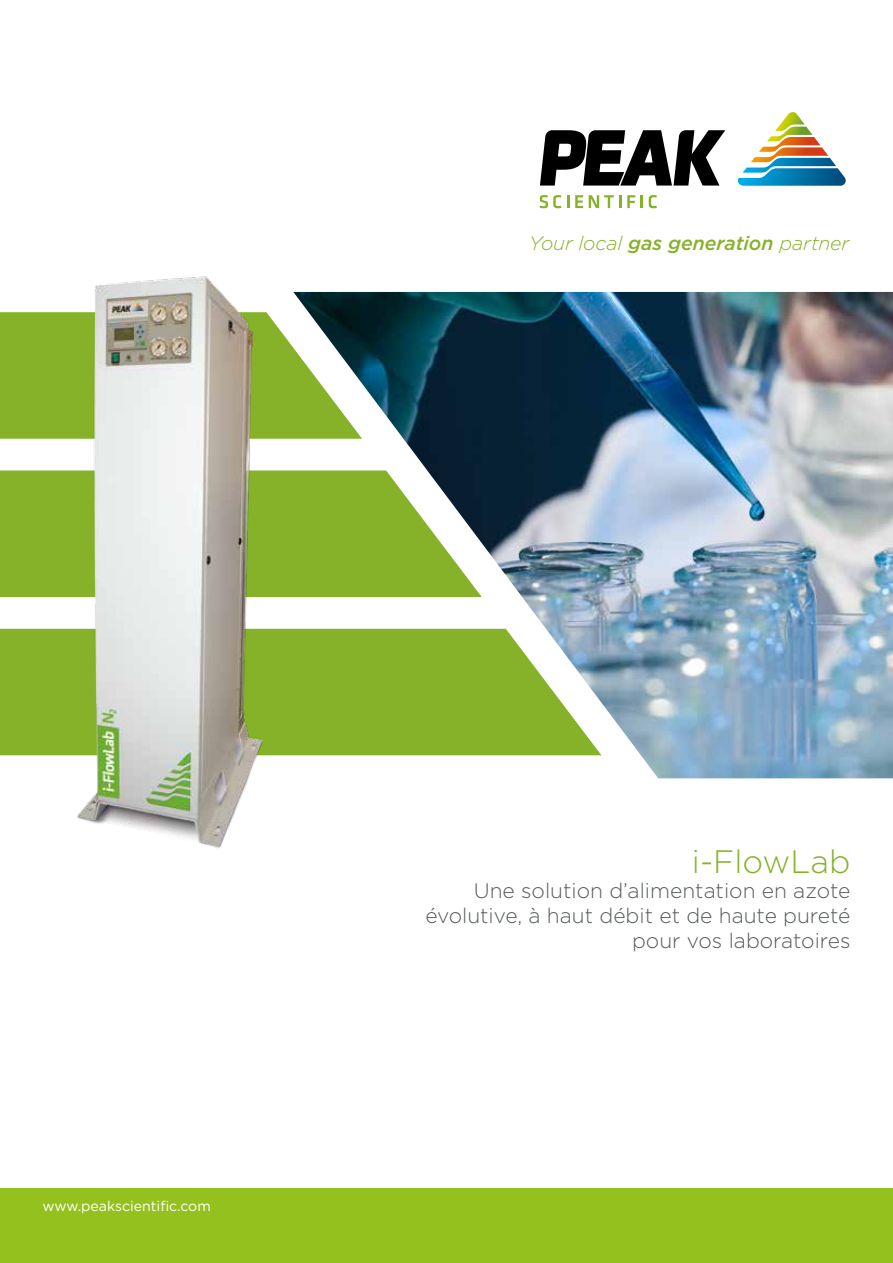
<style>
.page{position:relative;width:893px;height:1263px;background:#fff}
.page>*{position:absolute;margin:0;border:0;box-sizing:border-box;transform-origin:0 0}
.t1{font:300 32.4px "Gotham";color:#85b228}
.t2{font:300 21px/25.2px "Gotham";color:#565a5c;text-align:right}
.t3{font:italic 300 19.5px "Gotham";letter-spacing:-.005em;color:#85b228}
.t4{font:14.1px "Gotham";color:#fff}
.s1{font-weight:500}
</style>
<div class="page">
<div style="left:0;top:1188px;width:893px;height:75px;background:#95c11f"></div>
<svg style="left:0;top:312px;width:55px;height:285px;fill:#85b228"></svg>
<div style="left:0;top:629px;width:55px;height:126px;background:#85b228"></div>
<svg style="left:540px;top:130px;width:185px;height:56px"></svg>
<svg style="left:540px;top:195px;width:21px;height:13px"></svg>
<svg style="left:567px;top:195px;width:2px;height:13px"></svg>
<svg style="left:575px;top:195px;width:8px;height:13px"></svg>
<svg style="left:589px;top:195px;width:32px;height:13px"></svg>
<svg style="left:627px;top:195px;width:16px;height:13px"></svg>
<svg style="left:649px;top:195px;width:8px;height:13px"></svg>
<svg style="left:738px;top:112px;width:108px;height:74px"></svg>
<img style="left:293px;top:292px;width:600px;height:486px">
<img style="left:55px;top:276px;width:238px;height:572px">
<p class="t3" style="left:529px;top:231px;width:322px">Your local <span class="s1">gas generation</span> partner</p>
<p class="t4" style="left:43px;top:1197px;width:170px">www.peakscientific.com</p>
<h1 class="t1" style="left:692px;top:841px;width:160px">i-FlowLab</h1>
<p class="t2" style="left:425px;top:878px;width:427px">Une solution d’alimentation en azote évolutive, à haut débit et de haute pureté pour vos laboratoires</p>
</div>
